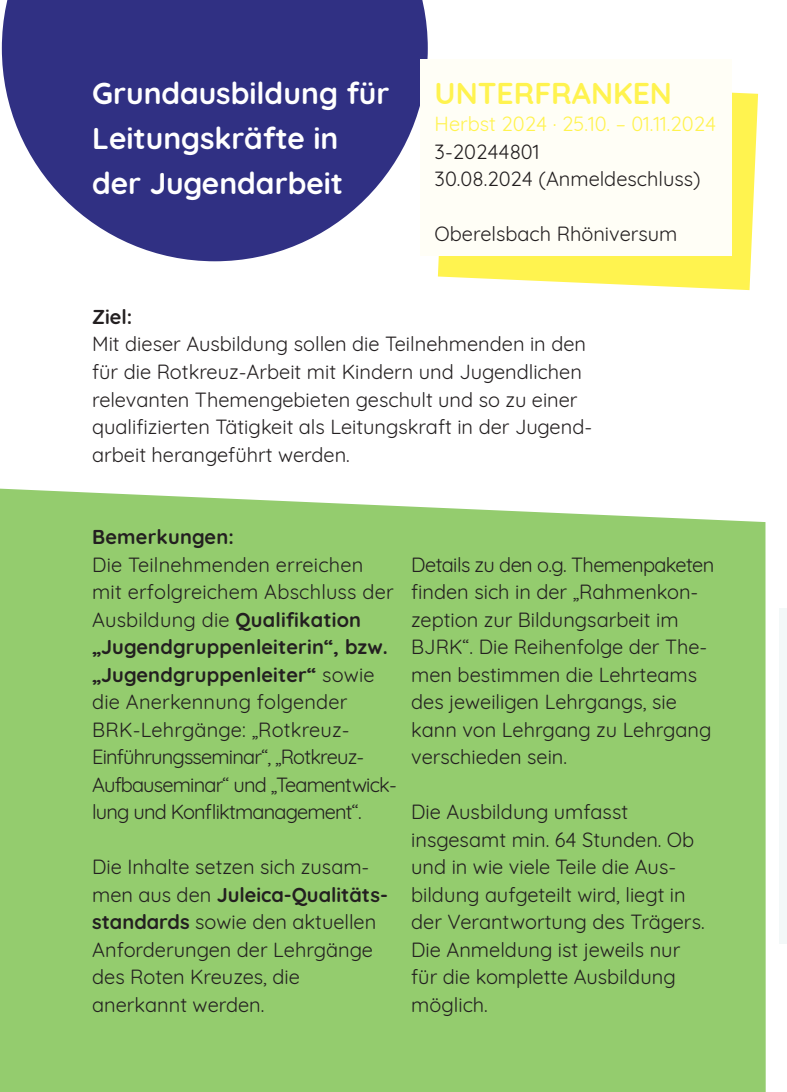
<style>
.page{position:relative;width:787px;height:1092px;background:#fff}
.page>*{position:absolute;margin:0;border:0;box-sizing:border-box;transform-origin:0 0}
.t1{font:700 30px/45px "Quicksand";color:#fff}
.t2{font:700 30px "Quicksand";color:#fff34f}
.t3{font:20px/27.5px "Quicksand";color:#231f20}
.t4{font:20px "Quicksand";color:#fff34f}
.t5{font:700 20px "Quicksand";letter-spacing:.01em;color:#231f20}
.s1{font-weight:700}
</style>
<div class="page">
<svg style="left:2px;top:0;width:426px;height:261px;fill:#303083"></svg>
<div style="left:0;top:488px;width:765px;height:603px;background:#94cc6e"></div>
<div style="left:780px;top:608px;width:7px;height:335px;background:#f3f8f8"></div>
<svg style="left:438px;top:92px;width:320px;height:198px;fill:#fff34f"></svg>
<div style="left:420px;top:59px;width:312px;height:196px;background:#fffef6"></div>
<h1 class="t1" style="left:92px;top:68px;width:299px">Grundausbildung für<br>Leitungskräfte in der Jugendarbeit</h1>
<h1 class="t2" style="left:434px;top:68px;width:239px">UNTERFRANKEN</h1>
<p class="t4" style="left:434px;top:109px;width:283px">Herbst 2024 · 25.10. – 01.11.2024</p>
<p class="t3" style="left:434px;top:136px;width:267px">3-20244801<br>30.08.2024 (Anmeldeschluss)</p>
<p class="t3" style="left:434px;top:218px;width:244px">Oberelsbach Rhöniversum</p>
<p class="t5" style="left:92px;top:300px;width:42px">Ziel:</p>
<p class="t3" style="left:92px;top:328px;width:501px">Mit dieser Ausbildung sollen die Teilnehmenden in den für die Rotkreuz-Arbeit mit Kindern und Jugendlichen relevanten Themengebieten geschult und so zu einer qualifizierten Tätigkeit als Leitungskraft in der Jugend&shy;arbeit herangeführt werden.</p>
<p class="t5" style="left:92px;top:520px;width:143px">Bemerkungen:</p>
<p class="t3" style="left:92px;top:548px;width:306px">Die Teilnehmenden erreichen mit erfolgreichem Abschluss der<br>Ausbildung die <span class="s1">Qualifikation „Jugendgruppenleiterin“, bzw. „Jugendgruppenleiter“</span> sowie die Anerkennung folgender<br>BRK-Lehrgänge: „Rotkreuz-<br>Einführungsseminar“, „Rotkreuz-<br>Aufbauseminar“ und „Teamentwick&shy;lung und Konfliktmanagement“.</p>
<p class="t3" style="left:92px;top:851px;width:297px">Die Inhalte setzen sich zusam&shy;men aus den <span class="s1">Juleica-Qualitäts&shy;standards</span> sowie den aktuellen<br>Anforderungen der Lehrgänge des Roten Kreuzes, die anerkannt werden.</p>
<p class="t3" style="left:411px;top:548px;width:304px">Details zu den o.g. Themenpaketen finden sich in der „Rahmenkon&shy;zeption zur Bildungsarbeit im<br>BJRK“. Die Reihenfolge der The&shy;men bestimmen die Lehrteams des jeweiligen Lehrgangs, sie kann von Lehrgang zu Lehrgang verschieden sein.</p>
<p class="t3" style="left:411px;top:796px;width:295px">Die Ausbildung umfasst insgesamt min. 64 Stunden. Ob und in wie viele Teile die Aus&shy;bildung aufgeteilt wird, liegt in der Verantwortung des Trägers.<br>Die Anmeldung ist jeweils nur für die komplette Ausbildung möglich.</p>
</div>
